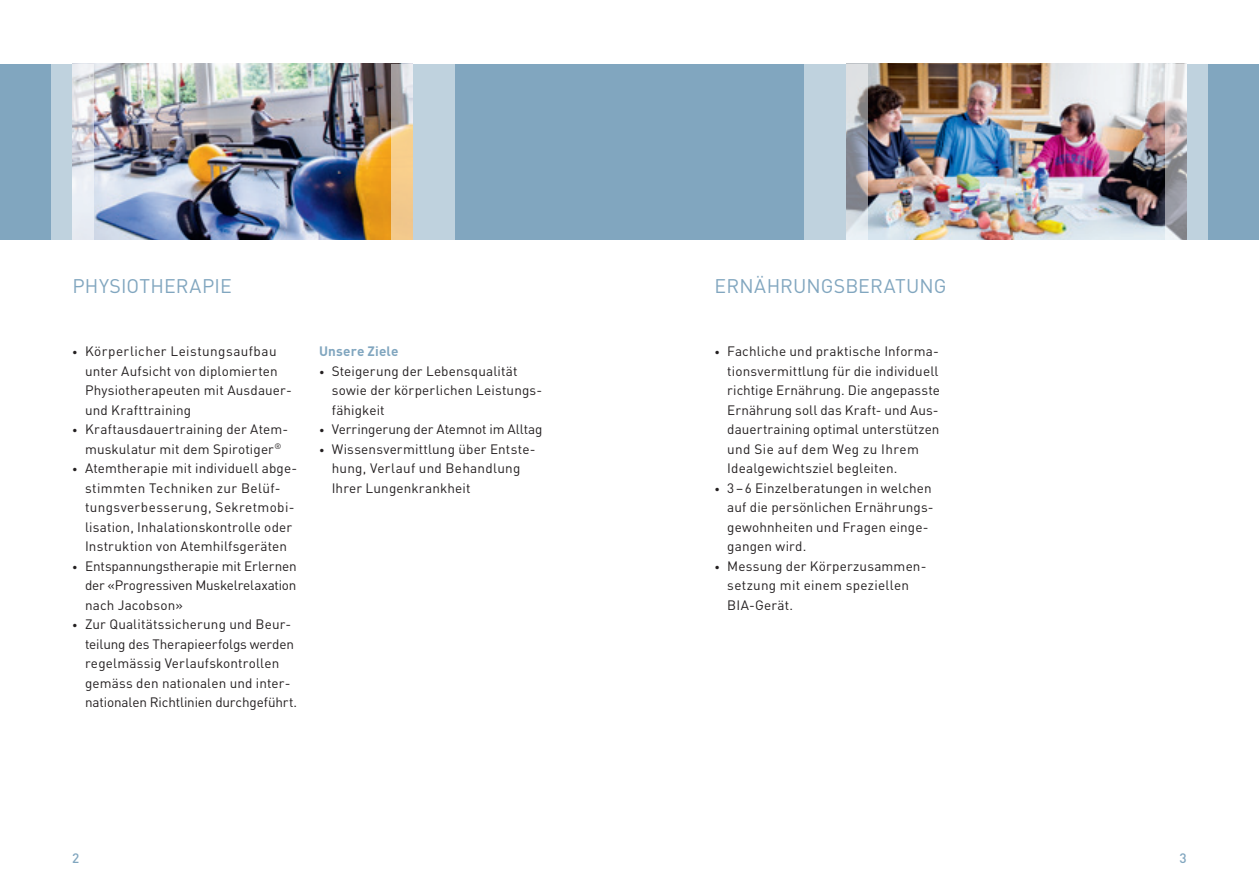
<style>
.page{position:relative;width:1259px;height:893px;background:#fff}
.page>*{position:absolute;margin:0;border:0;box-sizing:border-box;transform-origin:0 0}
.t1{font:19.5px "DIN Pro";letter-spacing:.005em;color:#81a6bf}
.t2{font:13.5px/19.5px "DIN Pro";letter-spacing:.01em;color:#231f20}
.t3{font:700 13.5px "DIN Pro";letter-spacing:.01em;color:#81a6bf}
.t4{font:500 13.5px "DIN Pro";color:#81a6bf}
.s1{font-size:10.5px}
</style>
<div class="page">
<div style="left:0;top:64px;width:1259px;height:175px;background:#81a6bf"></div>
<img style="left:94px;top:64px;width:297px;height:175px">
<img style="left:867px;top:64px;width:298px;height:175px">
<svg style="left:391px;top:64px;width:64px;height:175px;background:#c9cdc7"></svg>
<svg style="left:804px;top:64px;width:63px;height:175px;background:#bac8d2"></svg>
<svg style="left:51px;top:64px;width:43px;height:175px;background:#d1dbe4"></svg>
<svg style="left:1165px;top:64px;width:43px;height:175px;background:#bbc3cb"></svg>
<h1 class="t1" style="left:72px;top:273px;width:161px">PHYSIOTHERAPIE</h1>
<p class="t2" style="left:85px;top:341px;width:208px;text-indent:-13px"><span class="s1">•</span> Körperlicher Leistungsaufbau unter Aufsicht von diplomierten<br>Physiotherapeuten mit Ausdauer&shy;und Krafttraining</p>
<p class="t2" style="left:72px;top:419px;width:218px;text-align:center"><span class="s1">•</span> Kraftausdauertraining der Atem&shy;muskulatur mit dem Spirotiger<sup>®</sup></p>
<p class="t2" style="left:85px;top:458px;width:214px;text-indent:-13px"><span class="s1">•</span> Atemtherapie mit individuell abge&shy;stimmten Techniken zur Belüf&shy;tungsverbesserung, Sekretmobi&shy;lisation, Inhalationskontrolle oder Instruktion von Atemhilfsgeräten</p>
<p class="t2" style="left:85px;top:556px;width:213px;text-align:justify;text-indent:-13px"><span class="s1">•</span> Entspannungstherapie mit Erlernen der «Progressiven Muskelrelaxation nach Jacobson»</p>
<p class="t2" style="left:85px;top:614px;width:213px;text-indent:-13px"><span class="s1">•</span> Zur Qualitätssicherung und Beur&shy;teilung des Therapieerfolgs werden regelmässig Verlaufskontrollen gemäss den nationalen und inter&shy;nationalen Richtlinien durchgeführt.</p>
<p class="t3" style="left:319px;top:342px;width:81px">Unsere Ziele</p>
<p class="t2" style="left:332px;top:361px;width:212px;text-indent:-13px"><span class="s1">•</span> Steigerung der Lebensqualität sowie der körperlichen Leistungs&shy;fähigkeit</p>
<p class="t2" style="left:319px;top:419px;width:225px"><span class="s1">•</span> Verringerung der Atemnot im Alltag</p>
<p class="t2" style="left:332px;top:439px;width:205px;text-indent:-13px"><span class="s1">•</span> Wissensvermittlung über Entste&shy;hung, Verlauf und Behandlung<br>Ihrer Lungenkrankheit</p>
<h1 class="t1" style="left:714px;top:273px;width:233px">ERNÄHRUNGSBERATUNG</h1>
<p class="t2" style="left:727px;top:341px;width:214px;text-indent:-13px"><span class="s1">•</span> Fachliche und praktische Informa&shy;tionsvermittlung für die individuell richtige Ernährung. Die angepasste Ernährung soll das Kraft- und Aus&shy;dauertraining optimal unterstützen und Sie auf dem Weg zu Ihrem Idealgewichtsziel begleiten.</p>
<p class="t2" style="left:727px;top:478px;width:208px;text-indent:-13px"><span class="s1">•</span> 3–6 Einzelberatungen in welchen auf die persönlichen Ernährungs&shy;gewohnheiten und Fragen einge&shy;gangen wird.</p>
<p class="t2" style="left:727px;top:556px;width:201px;text-indent:-13px"><span class="s1">•</span> Messung der Körperzusammen&shy;setzung mit einem speziellen<br>BIA-Gerät.</p>
<p class="t4" style="left:72px;top:849px;width:9px">2</p>
<p class="t4" style="left:1179px;top:849px;width:9px">3</p>
</div>
